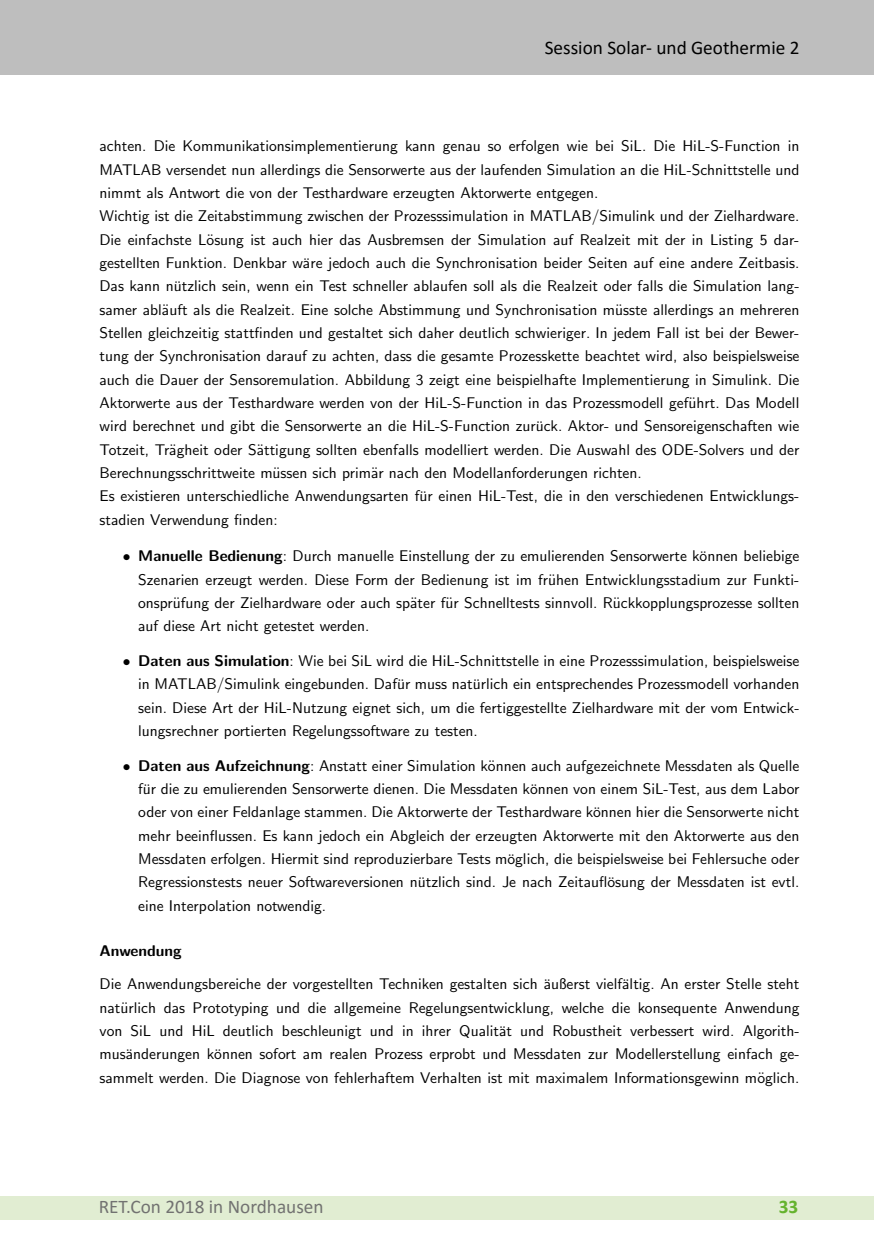
<style>
.page{position:relative;width:874px;height:1241px;background:#fff}
.page>*{position:absolute;margin:0;border:0;box-sizing:border-box;transform-origin:0 0}
.t1{font:19.25px "Calibri";color:#000}
.t2{font:19.25px "Calibri";color:#727271}
.t3{font:700 19.25px "Calibri";color:#65b32e}
.t4{font:15.4px/23.1px "CMSS10";color:#000}
.t5{font:15.4px "CMSSBX10";color:#000}
.s1{font-family:"CMSY10"}
.s2{font-family:"CMSSBX10"}
</style>
<div class="page">
<div style="left:0;top:1196px;width:873px;height:23px;background:#e1edd2"></div>
<div style="left:0;top:0;width:873px;height:74px;background:#bebebe"></div>
<p class="t1" style="left:544px;top:34px;width:256px">Session Solar- und Geothermie 2</p>
<p class="t4" style="left:99px;top:136px;width:701px">achten. Die Kommunikationsimplementierung kann genau so erfolgen wie bei SiL. Die HiL-S-Function in MATLAB versendet nun allerdings die Sensorwerte aus der laufenden Simulation an die HiL-Schnittstelle und nimmt als Antwort die von der Testhardware erzeugten Aktorwerte entgegen.<br>Wichtig ist die Zeitabstimmung zwischen der Prozesssimulation in MATLAB/Simulink und der Zielhardware.<br>Die einfachste L¨osung ist auch hier das Ausbremsen der Simulation auf Realzeit mit der in Listing 5 dar&shy;gestellten Funktion. Denkbar w¨are jedoch auch die Synchronisation beider Seiten auf eine andere Zeitbasis.<br>Das kann nutzlich sein, wenn ein Test schneller ablaufen soll als die Realzeit oder falls die Simulation lang-</p>
<p class="t4" style="left:99px;top:276px;width:701px;text-indent:74px">¨<br>samer abl¨auft als die Realzeit. Eine solche Abstimmung und Synchronisation musste allerdings an mehreren</p>
<p class="t4" style="left:99px;top:299px;width:701px;text-indent:515px">¨<br>Stellen gleichzeitig stattfinden und gestaltet sich daher deutlich schwieriger. In jedem Fall ist bei der Bewer&shy;tung der Synchronisation darauf zu achten, dass die gesamte Prozesskette beachtet wird, also beispielsweise auch die Dauer der Sensoremulation. Abbildung 3 zeigt eine beispielhafte Implementierung in Simulink. Die Aktorwerte aus der Testhardware werden von der HiL-S-Function in das Prozessmodell gefuhrt. Das Modell</p>
<p class="t4" style="left:99px;top:393px;width:701px;text-indent:589px">¨<br>wird berechnet und gibt die Sensorwerte an die HiL-S-Function zuruck. Aktor- und Sensoreigenschaften wie</p>
<p class="t4" style="left:99px;top:416px;width:701px;text-indent:436px">¨<br>Totzeit, Tr¨agheit oder S¨attigung sollten ebenfalls modelliert werden. Die Auswahl des ODE-Solvers und der<br>Berechnungsschrittweite mussen sich prim¨ar nach den Modellanforderungen richten.</p>
<p class="t4" style="left:99px;top:463px;width:701px;text-indent:173px">¨<br>Es existieren unterschiedliche Anwendungsarten fur einen HiL-Test, die in den verschiedenen Entwicklungs-</p>
<p class="t4" style="left:419px;top:486px;width:9px">¨</p>
<p class="t4" style="left:99px;top:509px;width:179px">stadien Verwendung finden:</p>
<p class="t4" style="left:123px;top:545px;width:677px;text-align:right"><span class="s1">•</span> <span class="s2">Manuelle Bedienung</span>: Durch manuelle Einstellung der zu emulierenden Sensorwerte k¨onnen beliebige<br>Szenarien erzeugt werden. Diese Form der Bedienung ist im fruhen Entwicklungsstadium zur Funkti-</p>
<p class="t4" style="left:138px;top:569px;width:484px;text-indent:410px">¨ onsprufung der Zielhardware oder auch sp¨ater fur Schnelltests sinnvoll. R¨</p>
<p class="t4" style="left:173px;top:593px;width:9px">¨</p>
<p class="t4" style="left:445px;top:593px;width:9px">¨</p>
<p class="t4" style="left:612px;top:592px;width:188px">uckkopplungsprozesse sollten</p>
<p class="t4" style="left:138px;top:615px;width:232px">auf diese Art nicht getestet werden.</p>
<p class="t4" style="left:123px;top:650px;width:678px;text-align:right"><span class="s1">•</span> <span class="s2">Daten aus Simulation</span>: Wie bei SiL wird die HiL-Schnittstelle in eine Prozesssimulation, beispielsweise in MATLAB/Simulink eingebunden. Dafur muss naturlich ein entsprechendes Prozessmodell vorhanden</p>
<p class="t4" style="left:138px;top:674px;width:662px;text-indent:334px">¨<br>sein. Diese Art der HiL-Nutzung eignet sich, um die fertiggestellte Zielhardware mit der vom Entwick&shy;lungsrechner portierten Regelungssoftware zu testen.</p>
<p class="t4" style="left:123px;top:755px;width:678px;text-align:right"><span class="s1">•</span> <span class="s2">Daten aus Aufzeichnung</span>: Anstatt einer Simulation k¨onnen auch aufgezeichnete Messdaten als Quelle fur die zu emulierenden Sensorwerte dienen. Die Messdaten k¨onnen von einem SiL-Test, aus dem Labor</p>
<p class="t4" style="left:397px;top:674px;width:9px">¨</p>
<p class="t4" style="left:138px;top:779px;width:662px;text-indent:5px">¨<br>oder von einer Feldanlage stammen. Die Aktorwerte der Testhardware k¨onnen hier die Sensorwerte nicht mehr beeinflussen. Es kann jedoch ein Abgleich der erzeugten Aktorwerte mit den Aktorwerte aus den Messdaten erfolgen. Hiermit sind reproduzierbare Tests m¨oglich, die beispielsweise bei Fehlersuche oder Regressionstests neuer Softwareversionen nutzlich sind. Je nach Zeitaufl¨osung der Messdaten ist evtl.</p>
<p class="t4" style="left:417px;top:872px;width:9px">¨</p>
<p class="t4" style="left:138px;top:895px;width:189px">eine Interpolation notwendig.</p>
<p class="t5" style="left:99px;top:943px;width:84px">Anwendung</p>
<p class="t4" style="left:99px;top:973px;width:701px">Die Anwendungsbereiche der vorgestellten Techniken gestalten sich ¨außerst vielf¨altig. An erster Stelle steht naturlich das Prototyping und die allgemeine Regelungsentwicklung, welche die konsequente Anwendung</p>
<p class="t4" style="left:99px;top:997px;width:701px;text-indent:21px">¨<br>von SiL und HiL deutlich beschleunigt und in ihrer Qualit¨at und Robustheit verbessert wird. Algorith&shy;mus¨anderungen k¨onnen sofort am realen Prozess erprobt und Messdaten zur Modellerstellung einfach ge&shy;sammelt werden. Die Diagnose von fehlerhaftem Verhalten ist mit maximalem Informationsgewinn m¨oglich.</p>
<p class="t2" style="left:99px;top:1193px;width:226px">RET.Con 2018 in Nordhausen</p>
<p class="t3" style="left:778px;top:1192px;width:21px">33</p>
</div>
